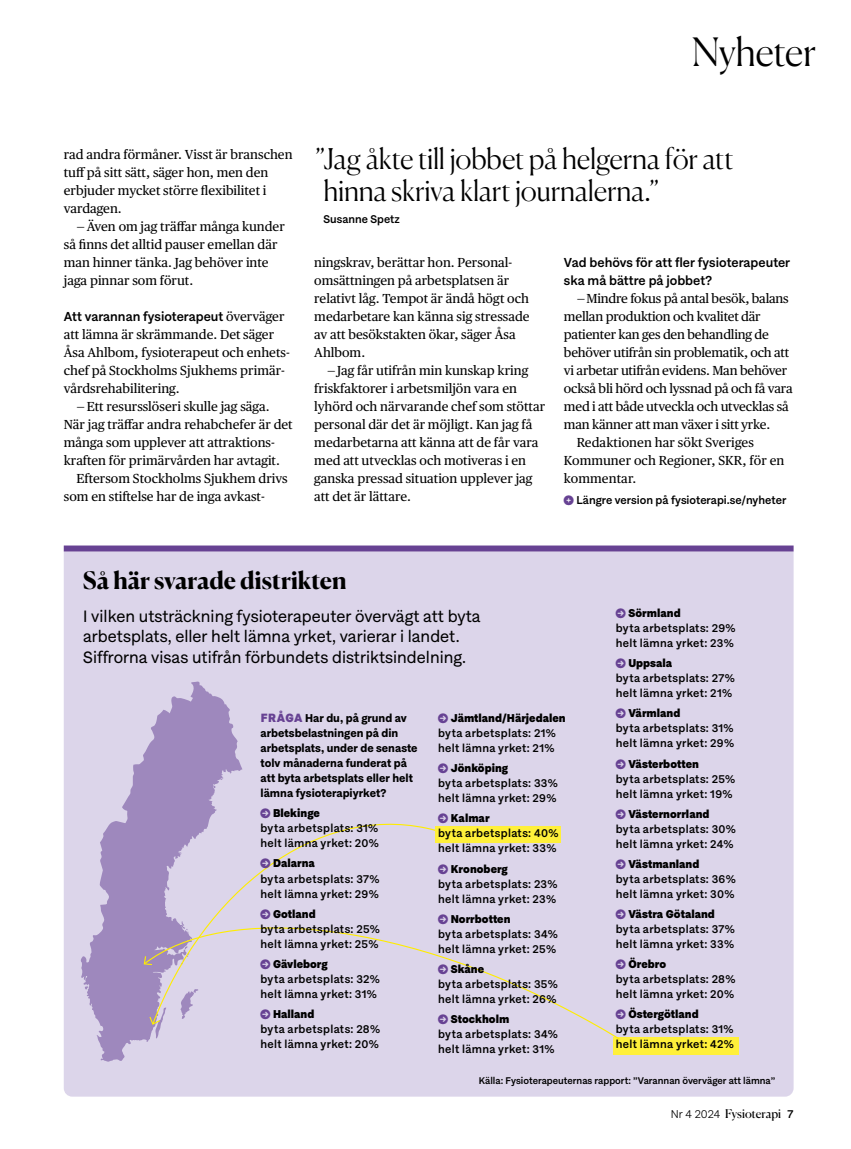
<style>
.page{position:relative;width:851px;height:1149px;background:#fff}
.page>*{position:absolute;margin:0;border:0;box-sizing:border-box;transform-origin:0 0}
.t1{font:300 39px "Canela";letter-spacing:-.015em;color:#000}
.t2{font:300 28.5px/31.8px "Canela";letter-spacing:-.01em;color:#000}
.t3{font:700 24px "Canela";letter-spacing:-.005em;color:#000}
.t4{font:16.5px/20.2px "Solanel";color:#000}
.t5{font:13.05px/18px "Publico Text";color:#000}
.t6{font:500 13.05px/18px "Solanel";color:#000}
.t7{font:12px "Canela";color:#000}
.t8{font:500 11.4px/15px "Solanel";letter-spacing:.025em;color:#000}
.t9{font:900 11.4px "Solanel";color:#000}
.t10{font:700 11.4px/15px "Solanel";color:#000}
.t11{font:500 11.4px "Solanel";color:#000}
.t12{font:500 11.25px "Solanel";color:#000}
.t13{font:500 9.75px "Solanel";color:#000}
.s1{font-family:"Publico Text";font-weight:400}
.s2{font-weight:900;font-size:12px;color:#674293}
.s3{font-family:"Solanel";font-weight:300;font-size:11.4px}
.s4{font-family:"Solanel";font-weight:500;font-size:11.4px}
</style>
<div class="page">
<div style="left:64px;top:551px;width:729px;height:545px;background:#dcd5ea"></div>
<div style="left:64px;top:545px;width:729px;height:6px;background:#674293"></div>
<svg style="left:81px;top:681px;width:161px;height:380px;background:#bbacd2"></svg>
<svg style="left:84px;top:985px;width:4px;height:4px"></svg>
<svg style="left:151px;top:803px;width:295px;height:97px;background:#d4cbe2"></svg>
<div style="left:612px;top:1036px;width:126px;height:17px;background:#fff03a"></div>
<div style="left:435px;top:826px;width:126px;height:16px;background:#fff03a"></div>
<svg style="left:143px;top:900px;width:478px;height:140px;background:#d9d1e4"></svg>
<svg style="left:143px;top:954px;width:10px;height:11px"></svg>
<svg style="left:260px;top:808px;width:10px;height:10px"></svg>
<svg style="left:260px;top:858px;width:10px;height:10px"></svg>
<svg style="left:260px;top:908px;width:10px;height:10px"></svg>
<svg style="left:260px;top:958px;width:10px;height:10px"></svg>
<svg style="left:260px;top:1008px;width:10px;height:10px"></svg>
<svg style="left:438px;top:713px;width:10px;height:10px"></svg>
<svg style="left:438px;top:763px;width:10px;height:10px"></svg>
<svg style="left:438px;top:813px;width:10px;height:10px"></svg>
<svg style="left:438px;top:863px;width:10px;height:10px"></svg>
<svg style="left:438px;top:913px;width:10px;height:10px"></svg>
<svg style="left:438px;top:963px;width:10px;height:10px"></svg>
<svg style="left:438px;top:1014px;width:10px;height:9px"></svg>
<svg style="left:615px;top:608px;width:10px;height:10px"></svg>
<svg style="left:615px;top:658px;width:10px;height:10px"></svg>
<svg style="left:615px;top:708px;width:10px;height:10px"></svg>
<svg style="left:615px;top:758px;width:10px;height:10px"></svg>
<svg style="left:615px;top:808px;width:10px;height:10px"></svg>
<svg style="left:615px;top:858px;width:10px;height:10px"></svg>
<svg style="left:615px;top:909px;width:10px;height:9px"></svg>
<svg style="left:615px;top:959px;width:10px;height:9px"></svg>
<svg style="left:615px;top:1009px;width:10px;height:10px"></svg>
<h1 class="t1" style="left:692px;top:22px;width:125px">Nyheter</h1>
<p class="t5" style="left:64px;top:145px;width:230px">rad andra förmåner. Visst är branschen tuff på sitt sätt, säger hon, men den erbjuder mycket större flexibilitet i vardagen.</p>
<p class="t5" style="left:64px;top:217px;width:222px;text-indent:13px">— Även om jag träffar många kunder så finns det alltid pauser emellan där man hinner tänka. Jag behöver inte jaga pinnar som förut.</p>
<p class="t6" style="left:64px;top:307px;width:222px">Att varannan fysioterapeut <span class="s1">överväger</span></p>
<p class="t5" style="left:64px;top:325px;width:227px">att lämna är skrämmande. Det säger Åsa Ahlbom, fysioterapeut och enhets&shy;chef på Stockholms Sjukhems primär&shy;vårdsrehabilitering.</p>
<p class="t5" style="left:77px;top:397px;width:195px">— Ett resursslöseri skulle jag säga.</p>
<p class="t5" style="left:64px;top:415px;width:230px">När jag träffar andra rehabchefer är det</p>
<p class="t5" style="left:64px;top:433px;width:212px">många som upplever att attraktions-</p>
<p class="t5" style="left:64px;top:451px;width:218px">kraften för primärvården har avtagit.</p>
<p class="t5" style="left:77px;top:469px;width:212px">Eftersom Stockholms Sjukhem drivs</p>
<p class="t5" style="left:64px;top:487px;width:202px">som en stiftelse har de inga avkast-</p>
<h2 class="t2" style="left:315px;top:140px;width:420px">”Jag åkte till jobbet på helgerna för att hinna skriva klart journalerna.”</h2>
<p class="t12" style="left:323px;top:212px;width:78px">Susanne Spetz</p>
<p class="t5" style="left:314px;top:253px;width:217px">ningskrav, berättar hon. Personal&shy;omsättningen på arbetsplatsen är relativt låg. Tempot är ändå högt och medarbetare kan känna sig stressade av att besökstakten ökar, säger Åsa<br>Ahlbom.</p>
<p class="t5" style="left:314px;top:361px;width:232px;text-indent:13px">— Jag får utifrån min kunskap kring friskfaktorer i arbetsmiljön vara en lyhörd och närvarande chef som stöttar personal där det är möjligt. Kan jag få medarbetarna att känna att de får vara med att utvecklas och motiveras i en ganska pressad situation upplever jag att det är lättare.</p>
<p class="t6" style="left:564px;top:253px;width:228px">Vad behövs för att fler fysioterapeuter ska må bättre på jobbet?</p>
<p class="t5" style="left:576px;top:289px;width:214px">— Mindre fokus på antal besök, balans</p>
<p class="t5" style="left:564px;top:307px;width:198px">mellan produktion och kvalitet där</p>
<p class="t5" style="left:564px;top:325px;width:206px">patienter kan ges den behandling de</p>
<p class="t5" style="left:564px;top:343px;width:227px">behöver utifrån sin problematik, och att</p>
<p class="t5" style="left:564px;top:361px;width:225px">vi arbetar utifrån evidens. Man behöver</p>
<p class="t5" style="left:564px;top:379px;width:230px">också bli hörd och lyssnad på och få vara</p>
<p class="t5" style="left:564px;top:397px;width:226px">med i att både utveckla och utvecklas så</p>
<p class="t5" style="left:564px;top:415px;width:208px">man känner att man växer i sitt yrke.</p>
<p class="t5" style="left:576px;top:433px;width:179px">Redaktionen har sökt Sveriges</p>
<p class="t5" style="left:564px;top:451px;width:222px">Kommuner och Regioner, SKR, för en</p>
<p class="t5" style="left:564px;top:469px;width:74px">kommentar.</p>
<p class="t11" style="left:576px;top:492px;width:211px">Längre version på fysioterapi.se/nyheter</p>
<h3 class="t3" style="left:83px;top:561px;width:265px">Så här svarade distrikten</h3>
<p class="t4" style="left:83px;top:605px;width:399px">I vilken utsträckning fysioterapeuter övervägt att byta arbetsplats, eller helt lämna yrket, varierar i landet.<br>Siffrorna visas utifrån förbundets distriktsindelning.</p>
<p class="t10" style="left:260px;top:710px;width:158px"><span class="s2">FRÅGA</span> Har du, på grund av arbetsbelastningen på din arbetsplats, under de senaste tolv månaderna funderat på att byta arbetsplats eller helt lämna fysioterapiyrket?</p>
<p class="t9" style="left:273px;top:805px;width:48px">Blekinge</p>
<p class="t8" style="left:260px;top:820px;width:120px">byta arbetsplats: 31% helt lämna yrket: 20%</p>
<p class="t9" style="left:273px;top:855px;width:43px">Dalarna</p>
<p class="t8" style="left:260px;top:870px;width:121px">byta arbetsplats: 37% helt lämna yrket: 29%</p>
<p class="t9" style="left:273px;top:905px;width:44px">Gotland</p>
<p class="t8" style="left:260px;top:920px;width:121px">byta arbetsplats: 25% helt lämna yrket: 25%</p>
<p class="t9" style="left:273px;top:955px;width:56px">Gävleborg</p>
<p class="t8" style="left:260px;top:970px;width:121px">byta arbetsplats: 32% helt lämna yrket: 31%</p>
<p class="t9" style="left:273px;top:1005px;width:43px">Halland</p>
<p class="t8" style="left:260px;top:1020px;width:121px">byta arbetsplats: 28% helt lämna yrket: 20%</p>
<p class="t9" style="left:450px;top:710px;width:116px">Jämtland/Härjedalen</p>
<p class="t8" style="left:438px;top:725px;width:119px">byta arbetsplats: 21% helt lämna yrket: 21%</p>
<p class="t9" style="left:450px;top:760px;width:59px">Jönköping</p>
<p class="t8" style="left:438px;top:775px;width:121px">byta arbetsplats: 33% helt lämna yrket: 29%</p>
<p class="t9" style="left:450px;top:810px;width:40px">Kalmar</p>
<p class="t8" style="left:438px;top:825px;width:122px">byta arbetsplats: 40% helt lämna yrket: 33%</p>
<p class="t9" style="left:450px;top:860px;width:59px">Kronoberg</p>
<p class="t8" style="left:438px;top:875px;width:121px">byta arbetsplats: 23% helt lämna yrket: 23%</p>
<p class="t9" style="left:450px;top:910px;width:61px">Norrbotten</p>
<p class="t8" style="left:438px;top:925px;width:121px">byta arbetsplats: 34% helt lämna yrket: 25%</p>
<p class="t9" style="left:450px;top:960px;width:35px">Skåne</p>
<p class="t8" style="left:438px;top:975px;width:121px">byta arbetsplats: 35% helt lämna yrket: 26%</p>
<p class="t9" style="left:450px;top:1010px;width:60px">Stockholm</p>
<p class="t8" style="left:438px;top:1025px;width:121px">byta arbetsplats: 34% helt lämna yrket: 31%</p>
<p class="t9" style="left:628px;top:605px;width:54px">Sörmland</p>
<p class="t8" style="left:615px;top:620px;width:121px">byta arbetsplats: 29% helt lämna yrket: 23%</p>
<p class="t9" style="left:628px;top:655px;width:45px">Uppsala</p>
<p class="t8" style="left:615px;top:670px;width:120px">byta arbetsplats: 27% helt lämna yrket: 21%</p>
<p class="t9" style="left:628px;top:705px;width:53px">Värmland</p>
<p class="t8" style="left:615px;top:720px;width:120px">byta arbetsplats: 31% helt lämna yrket: 29%</p>
<p class="t9" style="left:628px;top:755px;width:72px">Västerbotten</p>
<p class="t8" style="left:615px;top:770px;width:121px">byta arbetsplats: 25% helt lämna yrket: 19%</p>
<p class="t9" style="left:628px;top:805px;width:83px">Västernorrland</p>
<p class="t8" style="left:615px;top:820px;width:121px">byta arbetsplats: 30% helt lämna yrket: 24%</p>
<p class="t9" style="left:628px;top:855px;width:72px">Västmanland</p>
<p class="t8" style="left:615px;top:870px;width:121px">byta arbetsplats: 36% helt lämna yrket: 30%</p>
<p class="t9" style="left:628px;top:905px;width:88px">Västra Götaland</p>
<p class="t8" style="left:615px;top:920px;width:121px">byta arbetsplats: 37% helt lämna yrket: 33%</p>
<p class="t9" style="left:628px;top:956px;width:39px">Örebro</p>
<p class="t8" style="left:615px;top:970px;width:121px">byta arbetsplats: 28% helt lämna yrket: 20%</p>
<p class="t9" style="left:628px;top:1006px;width:72px">Östergötland</p>
<p class="t8" style="left:615px;top:1021px;width:119px">byta arbetsplats: 31% helt lämna yrket: 42%</p>
<p class="t13" style="left:478px;top:1073px;width:298px">Källa: Fysioterapeuternas rapport: ”Varannan överväger att lämna”</p>
<p class="t7" style="left:670px;top:1104px;width:124px"><span class="s3">Nr 4 2024</span> Fysioterapi <span class="s4">7</span></p>
</div>
